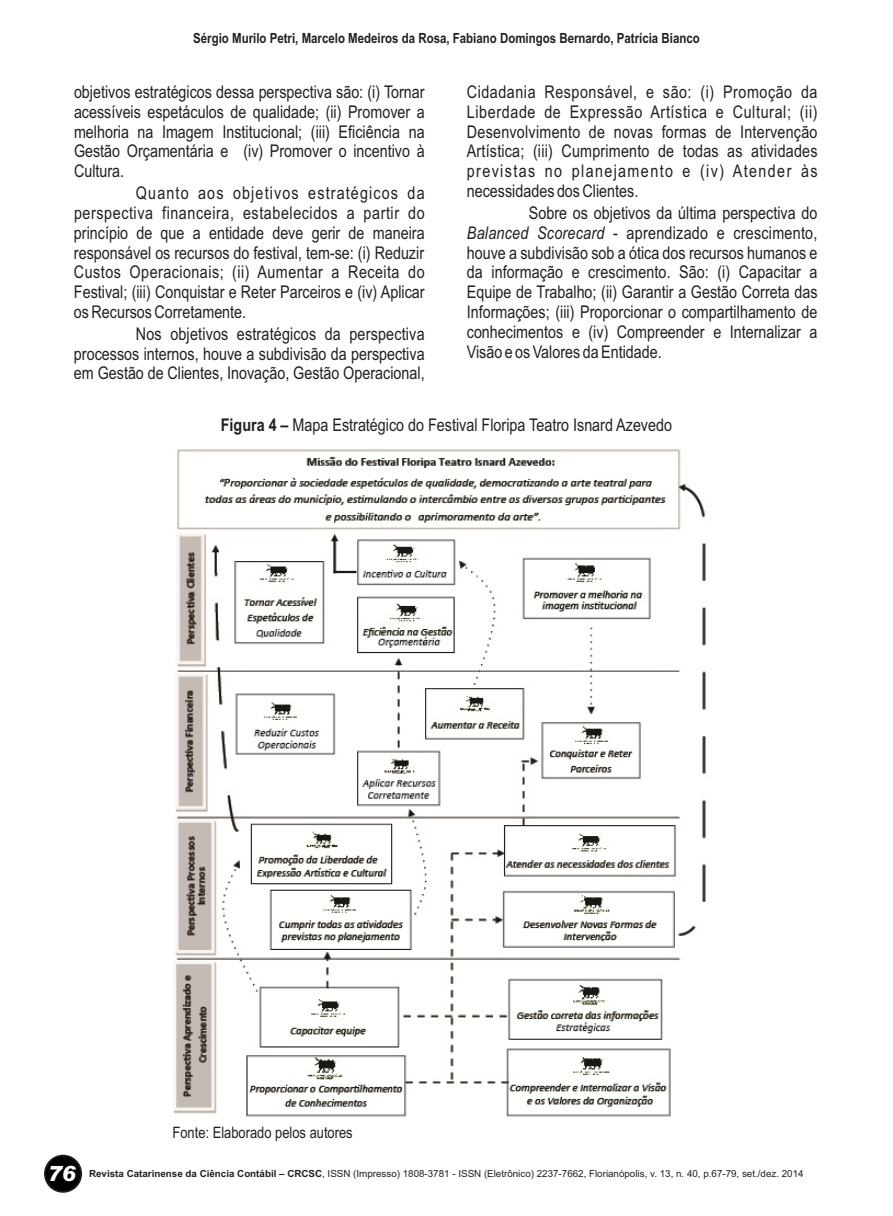
<style>
.page{position:relative;width:893px;height:1216px;background:#fff}
.page>*{position:absolute;margin:0;border:0;box-sizing:border-box;transform-origin:0 0}
.t1{font:italic 900 21px "Arial";color:#fff}
.t2{font:17.5px/19.8px "Arial Narrow";color:#231f20;text-align:justify}
.t3{font:15.75px "Arial Narrow";color:#231f20}
.t4{font:700 14px "Arial Narrow";color:#231f20}
.t5{font:9.8px "Arial";color:#231f20}
.s1{font-style:italic}
.s2{font-weight:700}
</style>
<div class="page">
<div style="left:45px;top:1155px;width:36px;height:36px;background:#000;border-radius:50%"></div>
<div style="left:44px;top:1154px;width:38px;height:38px;border:2px solid #231f20;border-radius:50%"></div>
<img style="left:174px;top:449px;width:532px;height:668px">
<p class="t4" style="left:193px;top:33px;width:508px">Sérgio Murilo Petri, Marcelo Medeiros da Rosa, Fabiano Domingos Bernardo, Patrícia Bianco</p>
<p class="t2" style="left:74px;top:83px;width:352px">objetivos estratégicos dessa perspectiva são: (i) Tornar acessíveis espetáculos de qualidade; (ii) Promover a melhoria na Imagem Institucional; (iii) Eficiência na Gestão Orçamentária e (iv) Promover o incentivo à Cultura.</p>
<p class="t2" style="left:74px;top:185px;width:352px;text-indent:62px">Quanto aos objetivos estratégicos da perspectiva financeira, estabelecidos a partir do princípio de que a entidade deve gerir de maneira responsável os recursos do festival, tem-se: (i) Reduzir Custos Operacionais; (ii) Aumentar a Receita do Festival; (iii) Conquistar e Reter Parceiros e (iv) Aplicar os Recursos Corretamente.</p>
<p class="t2" style="left:74px;top:325px;width:352px;text-indent:62px">Nos objetivos estratégicos da perspectiva processos internos, houve a subdivisão da perspectiva em Gestão de Clientes, Inovação, Gestão Operacional,</p>
<p class="t2" style="left:467px;top:83px;width:352px">Cidadania Responsável, e são: (i) Promoção da Liberdade de Expressão Artística e Cultural; (ii)<br>Desenvolvimento de novas formas de Intervenção Artística; (iii) Cumprimento de todas as atividades previstas no planejamento e (iv) Atender às necessidades dos Clientes.</p>
<p class="t2" style="left:467px;top:204px;width:352px;text-indent:62px">Sobre os objetivos da última perspectiva do <span class="s1">Balanced Scorecard</span> - aprendizado e crescimento, houve a subdivisão sob a ótica dos recursos humanos e da informação e crescimento. São: (i) Capacitar a Equipe de Trabalho; (ii) Garantir a Gestão Correta das Informações; (iii) Proporcionar o compartilhamento de conhecimentos e (iv) Compreender e Internalizar a Visão e os Valores da Entidade.</p>
<p class="t2" style="left:221px;top:416px;width:453px"><span class="s2">Figura 4 –</span> Mapa Estratégico do Festival Floripa Teatro Isnard Azevedo</p>
<p class="t1" style="left:48px;top:1165px;width:30px">76</p>
<p class="t3" style="left:173px;top:1125px;width:182px">Fonte: Elaborado pelos autores</p>
<p class="t5" style="left:89px;top:1170px;width:716px"><span class="s2">Revista Catarinense da Ciência Contábil – CRCSC</span>, ISSN (Impresso) 1808-3781 - ISSN (Eletrônico) 2237-7662, Florianópolis, v. 13, n. 40, p.67-79, set./dez. 2014</p>
</div>
